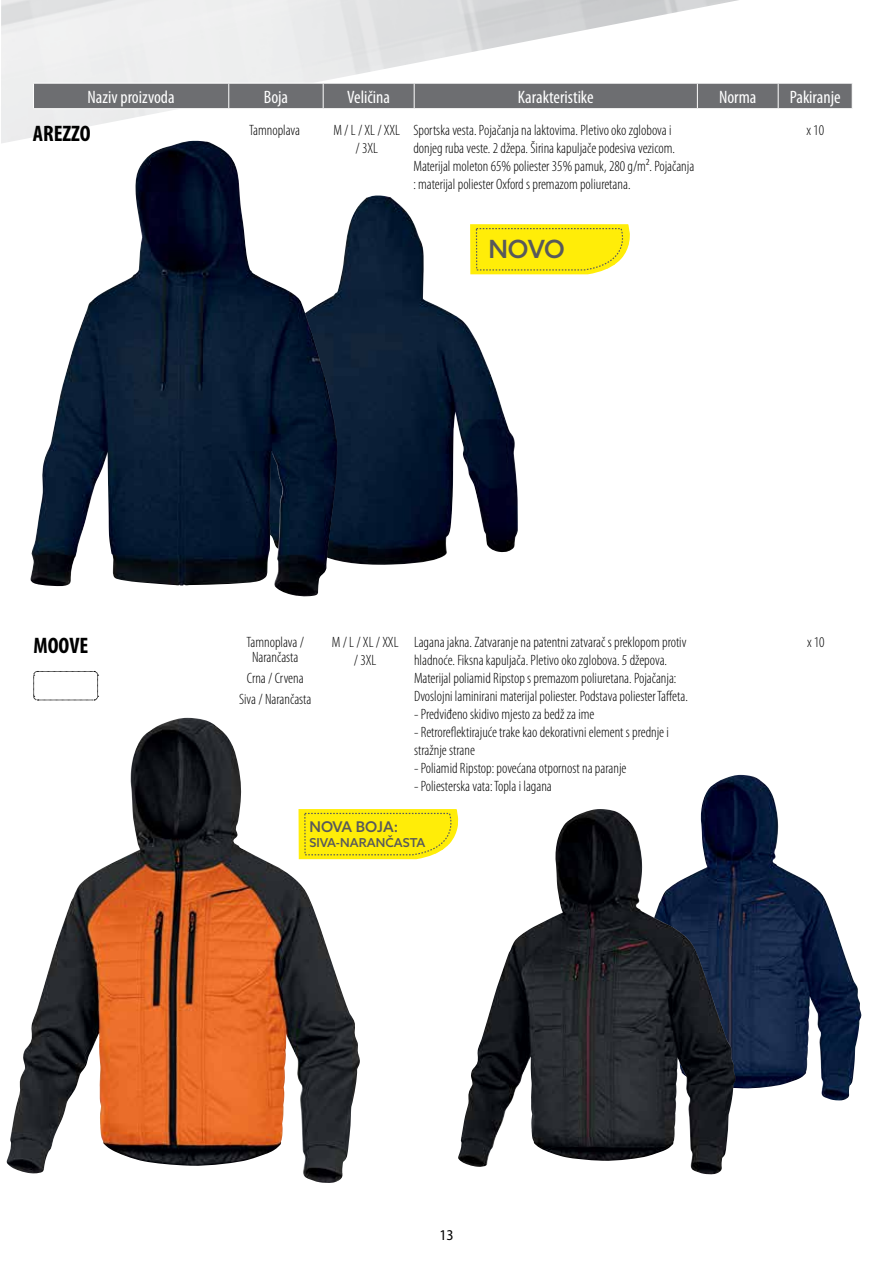
<style>
.page{position:relative;width:893px;height:1263px;background:#fff}
.page>*{position:absolute;margin:0;border:0;box-sizing:border-box;transform-origin:0 0}
.t1{font:500 25.05px "Azo Sans";color:#58595b}
.t2{font:700 condensed 22.5px "Myriad Pro";color:#000}
.t3{font:condensed 18px "Myriad Pro";color:#fff}
.t4{font:300 condensed 15px/18px "Myriad Pro";color:#000;text-align:center}
.t5{font:semi-condensed 15px "Myriad Pro";color:#000}
.t6{font:500 14.7px "Azo Sans";color:#58595b}
.t7{font:500 12.3px "Azo Sans";color:#58595b}
</style>
<div class="page">
<div style="left:33px;top:83px;width:820px;height:25px;background:#6d6e71"></div>
<img style="left:338px;top:196px;width:180px;height:369px">
<svg style="left:33px;top:671px;width:66px;height:30px"></svg>
<img style="left:31px;top:141px;width:307px;height:456px">
<img style="left:7px;top:723px;width:353px;height:460px">
<img style="left:614px;top:775px;width:247px;height:325px">
<svg style="left:298px;top:809px;width:160px;height:50px;background:#fae917"></svg>
<img style="left:458px;top:813px;width:278px;height:361px">
<svg style="left:470px;top:224px;width:160px;height:50px;background:#fae917"></svg>
<p class="t3" style="left:88px;top:86px;width:89px">Naziv proizvoda</p>
<p class="t3" style="left:264px;top:86px;width:26px">Boja</p>
<p class="t3" style="left:347px;top:86px;width:44px">Veličina</p>
<p class="t3" style="left:518px;top:86px;width:77px">Karakteristike</p>
<p class="t3" style="left:719px;top:86px;width:39px">Norma</p>
<p class="t3" style="left:790px;top:86px;width:53px">Pakiranje</p>
<h2 class="t2" style="left:33px;top:119px;width:59px">AREZZO</h2>
<p class="t4" style="left:249px;top:121px;width:53px">Tamnoplava</p>
<p class="t4" style="left:333px;top:121px;width:68px">M / L / XL / XXL / 3XL</p>
<p class="t4" style="left:413px;top:121px;width:282px;text-align:left">Sportska vesta. Pojačanja na laktovima. Pletivo oko zglobova i donjeg ruba veste. 2 džepa. Širina kapuljače podesiva vezicom.<br>Materijal moleton 65% poliester 35% pamuk, 280 g/m². Pojačanja : materijal poliester Oxford s premazom poliuretana.</p>
<p class="t4" style="left:806px;top:121px;width:19px">x 10</p>
<h1 class="t1" style="left:488px;top:233px;width:78px">NOVO</h1>
<h2 class="t2" style="left:33px;top:631px;width:57px">MOOVE</h2>
<p class="t4" style="left:247px;top:635px;width:59px;line-height:15px">Tamnoplava /<br>Narančasta</p>
<p class="t4" style="left:239px;top:668px;width:74px;line-height:21px">Crna / Crvena<br>Siva / Narančasta</p>
<p class="t4" style="left:332px;top:633px;width:68px">M / L / XL / XXL / 3XL</p>
<p class="t4" style="left:414px;top:633px;width:275px;text-align:left">Lagana jakna. Zatvaranje na patentni zatvarač s preklopom protiv hladnoće. Fiksna kapuljača. Pletivo oko zglobova. 5 džepova.<br>Materijal poliamid Ripstop s premazom poliuretana. Pojačanja:<br>Dvoslojni laminirani materijal poliester. Podstava poliester Taffeta.</p>
<p class="t4" style="left:414px;top:705px;width:182px">- Predviđeno skidivo mjesto za bedž za ime</p>
<p class="t4" style="left:414px;top:723px;width:256px;text-align:left">- Retroreflektirajuće trake kao dekorativni element s prednje i stražnje strane</p>
<p class="t4" style="left:414px;top:759px;width:214px">- Poliamid Ripstop: povećana otpornost na paranje</p>
<p class="t4" style="left:414px;top:777px;width:139px">- Poliesterska vata: Topla i lagana</p>
<p class="t6" style="left:309px;top:817px;width:90px">NOVA BOJA:</p>
<p class="t7" style="left:309px;top:834px;width:117px">SIVA-NARANČASTA</p>
<p class="t4" style="left:807px;top:633px;width:19px">x 10</p>
<p class="t5" style="left:439px;top:1226px;width:16px">13</p>
</div>
